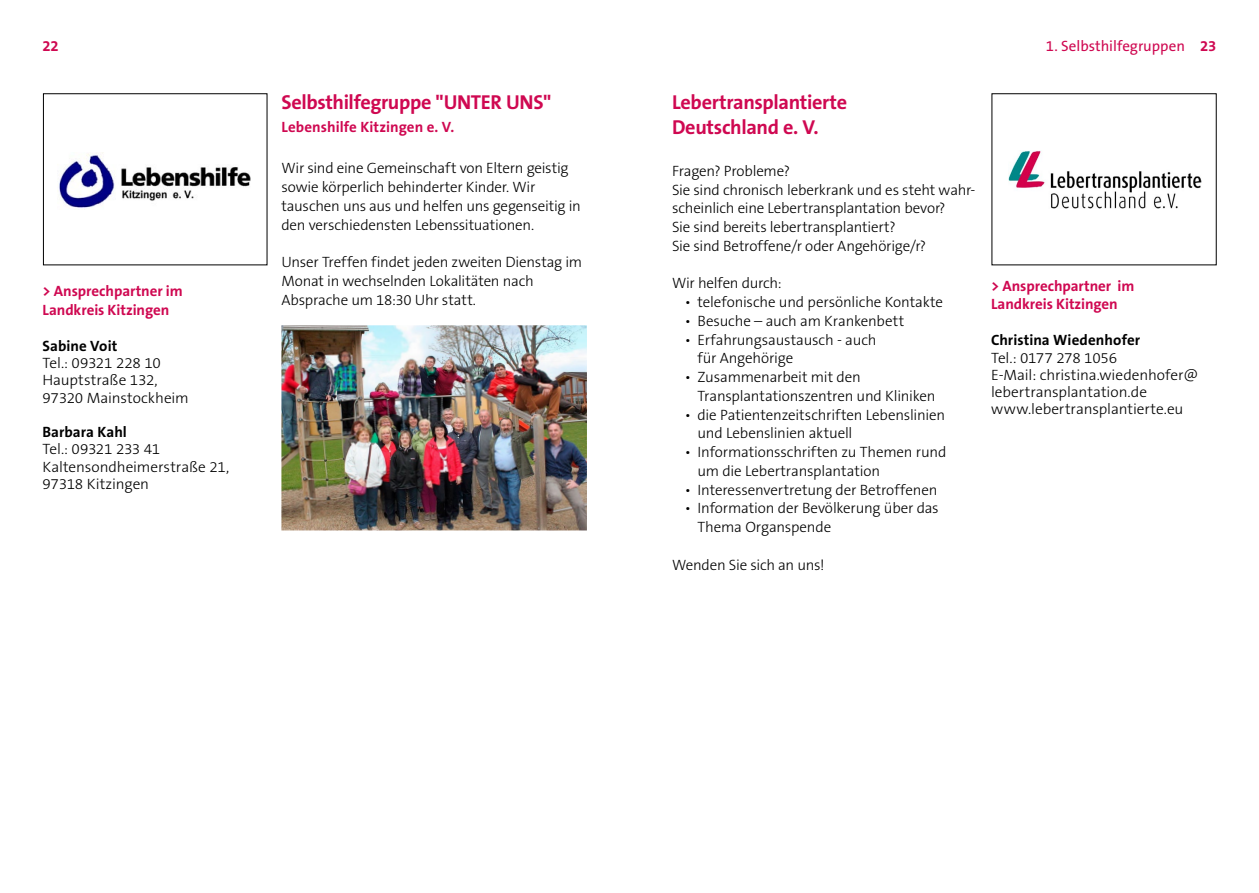
<style>
.page{position:relative;width:1259px;height:893px;background:#fff}
.page>*{position:absolute;margin:0;border:0;box-sizing:border-box;transform-origin:0 0}
.t1{font:700 20.25px/25.5px "The Sans B7";letter-spacing:-.015em;color:#cf0851}
.t2{font:300 15px/18.8px "The Sans B3";letter-spacing:-.015em;color:#000}
.t3{font:700 15px/18.8px "The Sans B7";letter-spacing:-.005em;color:#cf0851}
.t4{font:700 15px "The Sans B7";letter-spacing:.005em;color:#000}
.t5{font:15px "The Sans B5 Plain";color:#cf0851}
.s1{font-family:"The Sans B7";font-weight:700}
</style>
<div class="page">
<img style="left:1008px;top:151px;width:193px;height:57px">
<img style="left:59px;top:153px;width:192px;height:55px">
<img style="left:281px;top:325px;width:306px;height:205px">
<p class="t3" style="left:43px;top:37px;width:18px">22</p>
<p class="t5" style="left:1046px;top:38px;width:172px">1. Selbsthilfegruppen <span class="s1">23</span></p>
<p class="t3" style="left:43px;top:282px;width:142px">&gt; Ansprechpartner im<br>Landkreis Kitzingen</p>
<p class="t4" style="left:43px;top:338px;width:76px">Sabine Voit</p>
<p class="t2" style="left:43px;top:355px;width:148px;line-height:17.2px">Tel.: 09321 228 10<br>Hauptstraße 132,<br>97320 Mainstockheim</p>
<p class="t4" style="left:43px;top:424px;width:86px">Barbara Kahl</p>
<p class="t2" style="left:43px;top:441px;width:188px;line-height:17.2px">Tel.: 09321 233 41<br>Kaltensondheimerstraße 21,<br>97318 Kitzingen</p>
<h1 class="t1" style="left:281px;top:90px;width:271px">Selbsthilfegruppe "UNTER UNS"</h1>
<p class="t3" style="left:281px;top:118px;width:174px">Lebenshilfe Kitzingen e. V.</p>
<p class="t2" style="left:281px;top:159px;width:301px">Wir sind eine Gemeinschaft von Eltern geistig sowie körperlich behinderter Kinder. Wir tauschen uns aus und helfen uns gegenseitig in den verschiedensten Lebenssituationen.</p>
<p class="t2" style="left:281px;top:253px;width:302px">Unser Treffen findet jeden zweiten Dienstag im<br>Monat in wechselnden Lokalitäten nach<br>Absprache um 18:30 Uhr statt.</p>
<h1 class="t1" style="left:672px;top:90px;width:177px">Lebertransplantierte<br>Deutschland e. V.</h1>
<p class="t2" style="left:672px;top:162px;width:305px">Fragen? Probleme?<br>Sie sind chronisch leberkrank und es steht wahr&shy;scheinlich eine Lebertransplantation bevor?<br>Sie sind bereits lebertransplantiert?<br>Sie sind Betroffene/r oder Angehörige/r?</p>
<p class="t2" style="left:672px;top:274px;width:111px">Wir helfen durch:</p>
<p class="t2" style="left:685px;top:293px;width:260px">• telefonische und persönliche Kontakte</p>
<p class="t2" style="left:685px;top:312px;width:221px">• Besuche – auch am Krankenbett</p>
<p class="t2" style="left:697px;top:331px;width:180px;text-indent:-13px">• Erfahrungsaustausch - auch für Angehörige</p>
<p class="t2" style="left:697px;top:368px;width:239px;text-indent:-13px">• Zusammenarbeit mit den<br>Transplantationszentren und Kliniken</p>
<p class="t2" style="left:697px;top:406px;width:249px;text-indent:-13px">• die Patientenzeitschriften Lebenslinien und Lebenslinien aktuell</p>
<p class="t2" style="left:697px;top:443px;width:250px;text-indent:-13px">• Informationsschriften zu Themen rund um die Lebertransplantation</p>
<p class="t2" style="left:685px;top:481px;width:254px">• Interessenvertretung der Betroffenen</p>
<p class="t2" style="left:697px;top:499px;width:243px;text-indent:-13px">• Information der Bevölkerung über das<br>Thema Organspende</p>
<p class="t2" style="left:672px;top:556px;width:154px">Wenden Sie sich an uns!</p>
<p class="t3" style="left:991px;top:277px;width:145px">&gt; Ansprechpartner im<br>Landkreis Kitzingen</p>
<p class="t4" style="left:991px;top:332px;width:151px">Christina Wiedenhofer</p>
<p class="t2" style="left:991px;top:350px;width:209px;line-height:17.2px">Tel.: 0177 278 1056<br>E-Mail: christina.wiedenhofer@ lebertransplantation.de www.lebertransplantierte.eu</p>
</div>
